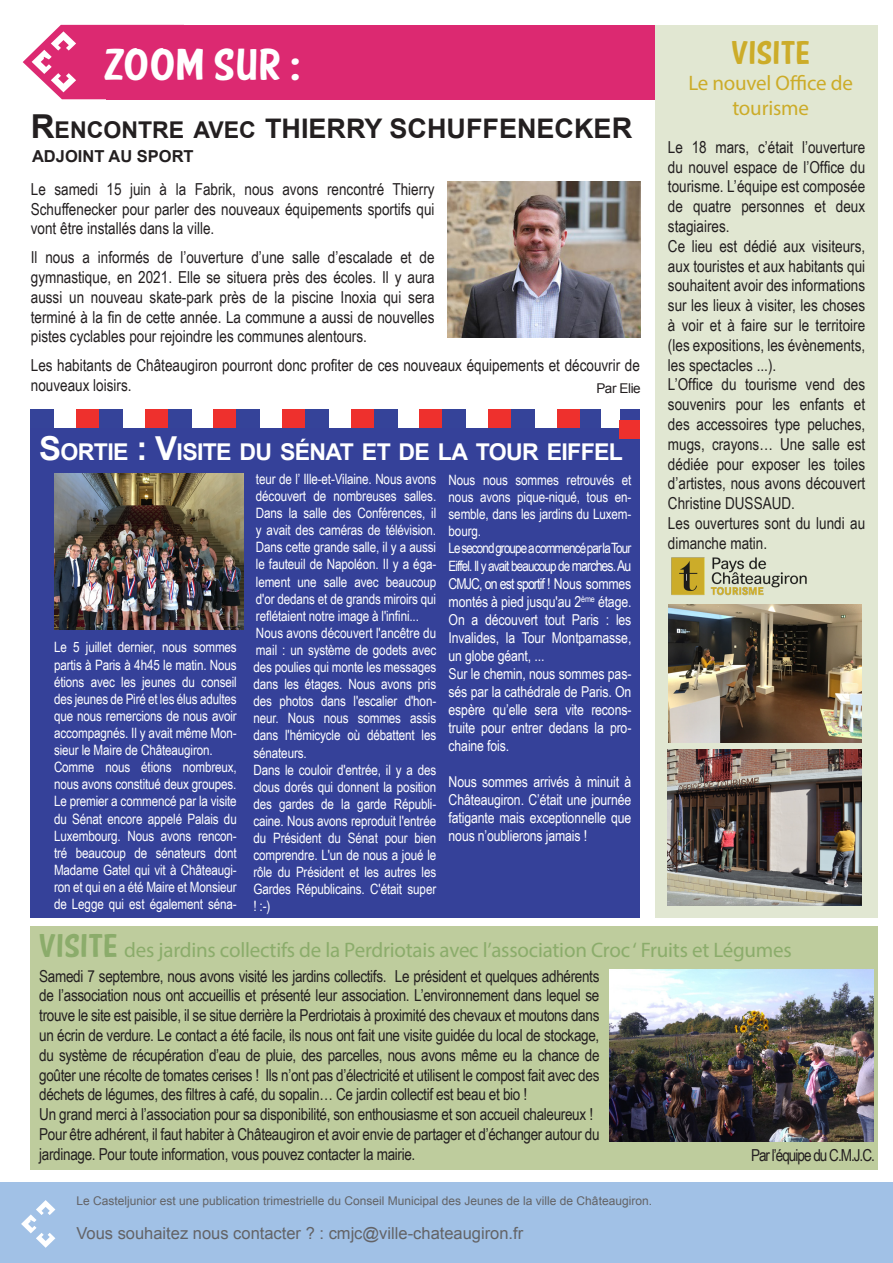
<style>
.page{position:relative;width:893px;height:1263px;background:#fff}
.page>*{position:absolute;margin:0;border:0;box-sizing:border-box;transform-origin:0 0}
.t1{font:45px "American Purpose Casual 01";letter-spacing:.02em;color:#fff}
.t2{font:33px "American Purpose Casual 01";letter-spacing:.015em;color:#ccac29}
.t3{font:700 27px "Arial";color:#231f20}
.t4{font:700 23.1px "Arial";letter-spacing:-.03em;color:#fff}
.t5{font:21px "Myriad Pro";letter-spacing:-.01em;color:#8bac6b}
.t6{font:21px/25.5px "Myriad Pro";letter-spacing:-.01em;color:#ccac29;text-align:center}
.t7{font:16.5px/19.8px "Arial Narrow";color:#231f20;text-align:justify}
.t8{font:16.5px/19.8px "Arial Narrow";letter-spacing:-.02em;color:#231f20}
.t9{font:16.5px "Arial";color:#636366}
.t10{font:16.5px "Arial Narrow";letter-spacing:-.06em;color:#231f20}
.t11{font:700 16.5px "Arial";color:#231f20}
.t12{font:15px/18px "Arial Narrow";letter-spacing:-.01em;color:#fff;text-align:justify}
.t13{font:14.25px/17.1px "Arial Narrow";letter-spacing:-.01em;color:#fff;text-align:justify}
.t14{font:14.25px/18px "Arial Narrow";letter-spacing:-.06em;color:#fff}
.t15{font:13.5px "Arial";letter-spacing:-.03em;color:#231f20}
.t16{font:12px "Arial";color:#636366}
.s1{font-size:33px}
.s2{font-size:23.1px}
.s3{font-size:28.5px}
.s4{font-size:15px}
.s5{font-family:"American Purpose Casual 01";font-size:33px}
</style>
<div class="page">
<svg style="left:23px;top:25px;width:83px;height:74px"></svg>
<div style="left:106px;top:25px;width:549px;height:74px;background:#dc2971"></div>
<div style="left:0;top:1183px;width:893px;height:80px;background:#a1c1e6"></div>
<svg style="left:21px;top:1200px;width:35px;height:48px"></svg>
<div style="left:655px;top:25px;width:223px;height:892px;background:#e1e7d2"></div>
<img style="left:447px;top:182px;width:194px;height:156px">
<svg style="left:444px;top:917px;width:7px;height:266px"></svg>
<div style="left:31px;top:409px;width:609px;height:508px;background:#354199"></div>
<div style="left:53px;top:409px;width:23px;height:19px;background:#fff"></div>
<div style="left:76px;top:409px;width:23px;height:19px;background:#ee302d"></div>
<div style="left:31px;top:409px;width:23px;height:19px;background:#354399"></div>
<div style="left:122px;top:409px;width:23px;height:19px;background:#fff"></div>
<div style="left:145px;top:409px;width:23px;height:19px;background:#ee302d"></div>
<div style="left:99px;top:409px;width:24px;height:19px;background:#354399"></div>
<div style="left:190px;top:409px;width:24px;height:19px;background:#fff"></div>
<div style="left:214px;top:409px;width:23px;height:19px;background:#ee302d"></div>
<div style="left:168px;top:409px;width:23px;height:19px;background:#354399"></div>
<div style="left:259px;top:409px;width:23px;height:19px;background:#fff"></div>
<div style="left:282px;top:409px;width:24px;height:19px;background:#ee302d"></div>
<div style="left:237px;top:409px;width:23px;height:19px;background:#354399"></div>
<div style="left:328px;top:409px;width:23px;height:19px;background:#fff"></div>
<div style="left:351px;top:409px;width:23px;height:19px;background:#ee302d"></div>
<div style="left:306px;top:409px;width:23px;height:19px;background:#354399"></div>
<div style="left:396px;top:409px;width:24px;height:19px;background:#fff"></div>
<div style="left:420px;top:409px;width:23px;height:19px;background:#ee302d"></div>
<div style="left:374px;top:409px;width:23px;height:19px;background:#354399"></div>
<div style="left:465px;top:409px;width:23px;height:19px;background:#fff"></div>
<div style="left:488px;top:409px;width:24px;height:19px;background:#ee302d"></div>
<div style="left:443px;top:409px;width:23px;height:19px;background:#354399"></div>
<div style="left:534px;top:409px;width:23px;height:19px;background:#fff"></div>
<div style="left:557px;top:409px;width:23px;height:19px;background:#ee302d"></div>
<div style="left:512px;top:409px;width:23px;height:19px;background:#354399"></div>
<div style="left:600px;top:409px;width:20px;height:19px;background:#fff"></div>
<div style="left:620px;top:420px;width:20px;height:18px;background:#ee302d"></div>
<img style="left:54px;top:473px;width:189px;height:156px">
<img style="left:669px;top:605px;width:192px;height:137px">
<div style="left:31px;top:926px;width:847px;height:243px;background:#becc9d"></div>
<img style="left:610px;top:969px;width:264px;height:172px">
<img style="left:668px;top:750px;width:193px;height:156px">
<img style="left:671px;top:557px;width:136px;height:39px">
<p class="t1" style="left:103px;top:48px;width:199px">ZOOM SUR :</p>
<p class="t3" style="left:31px;top:110px;width:488px"><span class="s1">R</span><span class="s2">ENCONTRE AVEC</span> THIERRY SCHUFFENEC</p>
<p class="t3" style="left:574px;top:110px;width:60px">KE<span class="s3">R</span></p>
<p class="t11" style="left:32px;top:145px;width:163px">ADJOINT AU SPORT</p>
<p class="t7" style="left:31px;top:179px;width:405px">Le samedi 15 juin à la Fabrik, nous avons rencontré Thierry Schuffenecker pour parler des nouveaux équipements sportifs qui vont être installés dans la ville.</p>
<p class="t7" style="left:31px;top:247px;width:405px">Il nous a informés de l’ouverture d’une salle d’escalade et de gymnastique, en 2021. Elle se situera près des écoles. Il y aura aussi un nouveau skate-park près de la piscine Inoxia qui sera terminé à la fin de cette année. La commune a aussi de nouvelles pistes cyclables pour rejoindre les communes alentours.</p>
<p class="t7" style="left:31px;top:355px;width:611px">Les habitants de Châteaugiron pourront donc profiter de ces nouveaux équipements et découvrir de nouveaux loisirs.</p>
<p class="t15" style="left:596px;top:379px;width:46px">Par Elie</p>
<p class="t4" style="left:39px;top:436px;width:585px"><span class="s1">S</span>ORTIE <span class="s1">: V</span>ISITE DU SÉNAT ET DE LA TOUR EIFFEL</p>
<p class="t13" style="left:54px;top:638px;width:184px">Le 5 juillet dernier, nous sommes partis à Paris à 4h45 le matin. Nous étions avec les jeunes du conseil des jeunes de Piré et les élus adultes que nous remercions de nous avoir accompagnés. Il y avait même Mon&shy;sieur le Maire de Châteaugiron.</p>
<p class="t13" style="left:54px;top:758px;width:184px">Comme nous étions nombreux, nous avons constitué deux groupes.</p>
<p class="t13" style="left:54px;top:792px;width:184px">Le premier a commencé par la visite du Sénat encore appelé Palais du Luxembourg. Nous avons rencon&shy;tré beaucoup de sénateurs dont Madame Gatel qui vit à Châteaugi&shy;ron et qui en a été Maire et Monsieur de Legge qui est également séna-</p>
<p class="t13" style="left:256px;top:470px;width:182px">teur de l’ Ille-et-Vilaine. Nous avons découvert de nombreuses salles.<br>Dans la salle des Conférences, il y avait des caméras de télévision.<br>Dans cette grande salle, il y a aussi le fauteuil de Napoléon. Il y a éga&shy;lement une salle avec beaucoup d'or dedans et de grands miroirs qui reflétaient notre image à l'infini...</p>
<p class="t13" style="left:253px;top:624px;width:184px">Nous avons découvert l'ancêtre du mail : un système de godets avec des poulies qui monte les messages dans les étages. Nous avons pris des photos dans l'escalier d'hon&shy;neur. Nous nous sommes assis dans l'hémicycle où débattent les sénateurs.</p>
<p class="t13" style="left:253px;top:760px;width:184px">Dans le couloir d'entrée, il y a des clous dorés qui donnent la position des gardes de la garde Républi&shy;caine. Nous avons reproduit l'entrée du Président du Sénat pour bien comprendre. L'un de nous a joué le rôle du Président et les autres les Gardes Républicains. C'était super ! :-)</p>
<p class="t13" style="left:449px;top:471px;width:184px">Nous nous sommes retrouvés et nous avons pique-niqué, tous en&shy;semble, dans les jardins du Luxem&shy;bourg.</p>
<p class="t14" style="left:449px;top:539px;width:184px">Le second groupe a commencé par la Tour<br>Eiffel. Il y avait beaucoup de <span class="s4">marches. Au</span></p>
<p class="t12" style="left:449px;top:574px;width:184px">CMJC, on est sportif ! Nous sommes montés à pied jusqu'au 2<sup>ème</sup> étage.<br>On a découvert tout Paris : les Invalides, la Tour Montparnasse, un globe géant, ...</p>
<p class="t12" style="left:449px;top:664px;width:184px">Sur le chemin, nous sommes pas&shy;sés par la cathédrale de Paris. On espère qu’elle sera vite recons&shy;truite pour entrer dedans la pro&shy;chaine fois.</p>
<p class="t12" style="left:449px;top:772px;width:184px">Nous sommes arrivés à minuit à Châteaugiron. C’était une journée fatigante mais exceptionnelle que nous n’oublierons jamais !</p>
<p class="t2" style="left:731px;top:41px;width:80px">VISITE</p>
<p class="t6" style="left:688px;top:70px;width:166px">Le nouvel Office de tourisme</p>
<p class="t7" style="left:668px;top:136px;width:199px">Le 18 mars, c’était l’ouverture du nouvel espace de l’Office du tourisme. L’équipe est composée de quatre personnes et deux stagiaires.</p>
<p class="t7" style="left:668px;top:235px;width:199px">Ce lieu est dédié aux visiteurs, aux touristes et aux habitants qui souhaitent avoir des informations sur les lieux à visiter, les choses à voir et à faire sur le territoire (les expositions, les évènements, les spectacles ...).</p>
<p class="t7" style="left:668px;top:374px;width:199px">L’Office du tourisme vend des souvenirs pour les enfants et des accessoires type peluches, mugs, crayons… Une salle est dédiée pour exposer les toiles d’artistes, nous avons découvert Christine DUSSAUD.</p>
<p class="t7" style="left:668px;top:513px;width:199px">Les ouvertures sont du lundi au dimanche matin.</p>
<p class="t5" style="left:39px;top:937px;width:754px"><span class="s5">VISITE</span> des jardins collectifs de la Perdriotais avec l’association Croc ‘ Fruits et Légumes</p>
<p class="t7" style="left:39px;top:965px;width:562px">Samedi 7 septembre, nous avons visité les jardins collectifs. Le président et quelques adhérents de l’association nous ont accueillis et présenté leur association. L’environnement dans lequel se trouve le site est paisible, il se situe derrière la Perdriotais à proximité des chevaux et moutons dans un écrin de verdure. Le contact a été facile, ils nous ont fait une visite guidée du local de stockage, du système de récupération d’eau de pluie, des parcelles, nous avons même eu la chance de goûter une récolte de tomates cerises ! Ils n’ont pas d’électricité et utilisent le compost fait avec des déchets de légumes, des filtres à café, du sopalin… Ce jardin collectif est beau et bio !</p>
<p class="t8" style="left:39px;top:1104px;width:555px">Un grand merci à l’association pour sa disponibilité, son enthousiasme et son accueil chaleureux !</p>
<p class="t8" style="left:39px;top:1124px;width:562px">Pour être adhérent, il faut habiter à Châteaugiron et avoir envie de partager et d’échanger autour du jardinage. Pour toute information, vous pouvez contacter la mairie.</p>
<p class="t10" style="left:751px;top:1143px;width:125px">Par l’équipe du C.M.J.C.</p>
<p class="t16" style="left:76px;top:1193px;width:577px">Le Casteljunior est une publication trimestrielle du Conseil Municipal des Jeunes de la ville de Châteaugiron.</p>
<p class="t9" style="left:76px;top:1223px;width:448px">Vous souhaitez nous contacter ? : cmjc@ville-chateaugiron.fr</p>
</div>
